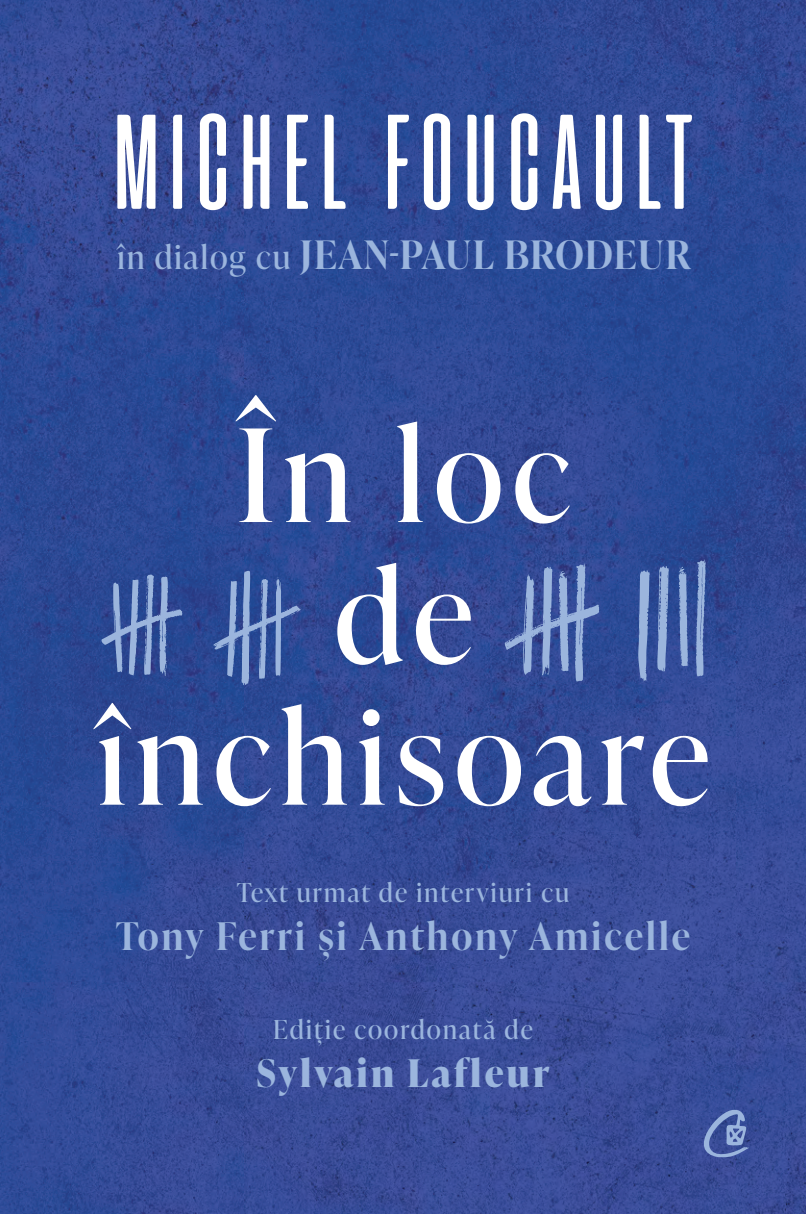
<style>
.page{position:relative;width:806px;height:1214px;background:#fff}
.page>*{position:absolute;margin:0;border:0;box-sizing:border-box;transform-origin:0 0}
.t1{font:134.4px "Cinematografica";letter-spacing:.08em;color:#fff}
.t2{font:128.4px/141.2px "Ivy Presto Display";letter-spacing:.07em;color:#fff;text-align:center}
.t3{font:600 39.2px "Ivy Presto Display";letter-spacing:.03em;color:#9bb5dd}
.t4{font:600 38px "Ivy Presto Display";letter-spacing:.08em;color:#9bb5dd}
.t5{font:700 38px "Ivy Presto Display";letter-spacing:.08em;color:#9bb5dd}
.t6{font:26px "Ivy Presto Display";letter-spacing:.08em;color:#9bb5dd}
.s1{font-weight:400;font-size:32.6px}
</style>
<div class="page">
<img style="left:0;top:0;width:805px;height:1213px">
<svg style="left:684px;top:1108px;width:64px;height:51px"></svg>
<svg style="left:504px;top:563px;width:94px;height:118px"></svg>
<svg style="left:678px;top:566px;width:9px;height:100px"></svg>
<svg style="left:695px;top:559px;width:10px;height:117px"></svg>
<svg style="left:657px;top:566px;width:11px;height:106px"></svg>
<svg style="left:637px;top:570px;width:12px;height:111px"></svg>
<svg style="left:213px;top:570px;width:87px;height:115px"></svg>
<svg style="left:101px;top:574px;width:81px;height:102px"></svg>
<h1 class="t1" style="left:114px;top:91px;width:580px">MICHEL FOUCAULT</h1>
<h3 class="t3" style="left:117px;top:226px;width:574px"><span class="s1">în dialog cu</span> JEAN-PAUL BRODEUR</h3>
<h2 class="t2" style="left:97px;top:399px;width:613px">În loc<br>de închisoare</h2>
<p class="t6" style="left:236px;top:873px;width:334px">Text urmat de interviuri cu</p>
<h3 class="t4" style="left:116px;top:908px;width:575px">Tony Ferri și Anthony Amicelle</h3>
<p class="t6" style="left:273px;top:1010px;width:261px">Ediție coordonată de</p>
<h3 class="t5" style="left:256px;top:1045px;width:294px">Sylvain Lafleur</h3>
</div>
